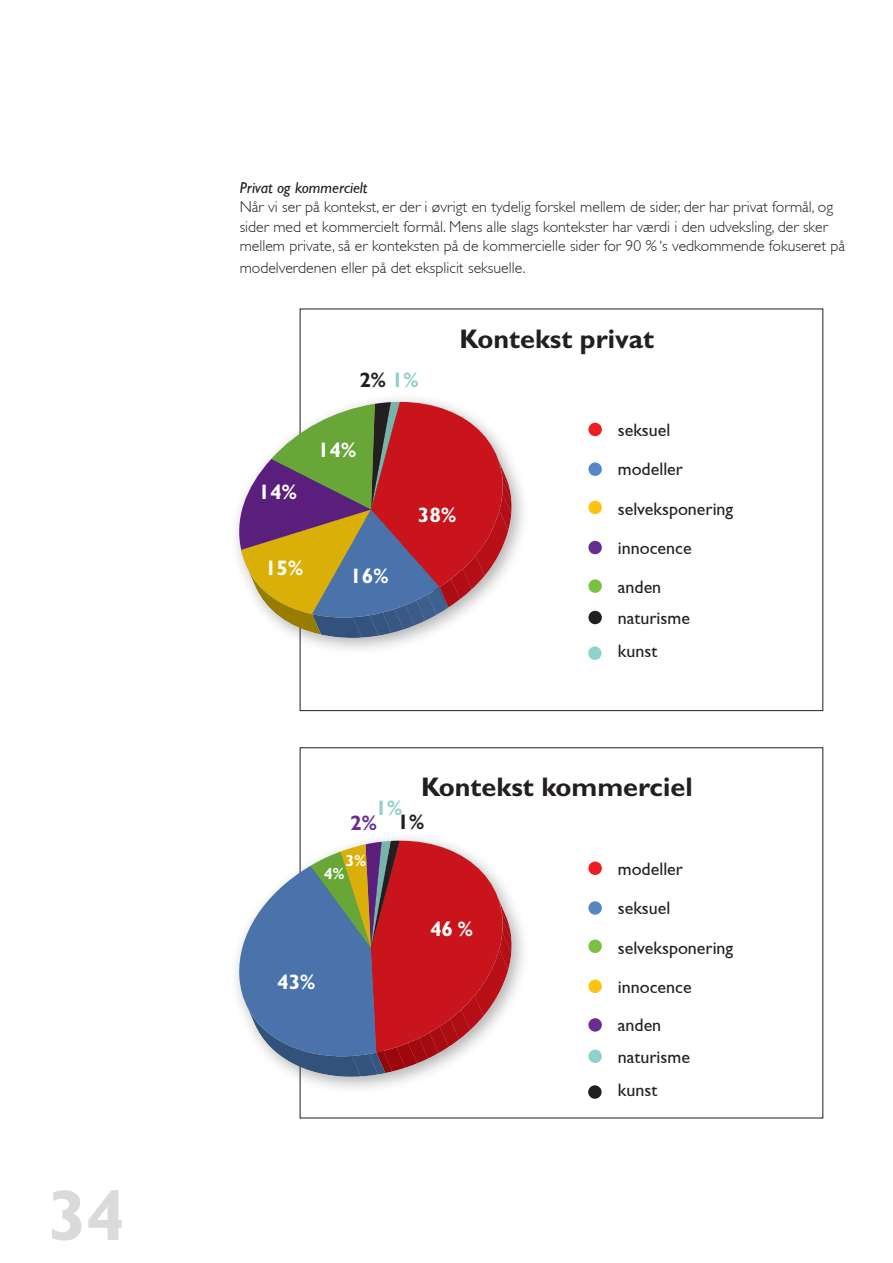
<style>
.page{position:relative;width:893px;height:1263px;background:#fff}
.page>*{position:absolute;margin:0;border:0;box-sizing:border-box;transform-origin:0 0}
.t1{font:700 72px "Gill Sans";color:#d9dadc}
.t2{font:700 27px "Gill Sans";color:#231f20}
.t3{font:700 21px "Gill Sans";color:#fff}
.t4{font:700 21px "Gill Sans";color:#231f20}
.t5{font:700 21px "Gill Sans";color:#692c91}
.t6{font:700 21px "Gill Sans";color:#8ed2cb}
.t7{font:18px "Gill Sans";color:#231f20}
.t8{font:700 16.2px "Gill Sans";color:#fff}
.t9{font:300 15.75px/19.5px "Gill Sans";color:#231f20}
.t10{font:italic 15.75px "Gill Sans";color:#231f20}
.s1{color:#8ed2cb}
</style>
<div class="page">
<div style="left:588px;top:462px;width:14px;height:14px;background:#5786c5;border-radius:50%"></div>
<div style="left:588px;top:901px;width:14px;height:14px;background:#5786c5;border-radius:50%"></div>
<div style="left:588px;top:501px;width:14px;height:13px;background:#fec210;border-radius:50%"></div>
<div style="left:588px;top:939px;width:14px;height:14px;background:#79c142;border-radius:50%"></div>
<div style="left:588px;top:541px;width:14px;height:13px;background:#692c91;border-radius:50%"></div>
<div style="left:588px;top:979px;width:14px;height:14px;background:#fec210;border-radius:50%"></div>
<div style="left:588px;top:579px;width:14px;height:14px;background:#79c142;border-radius:50%"></div>
<div style="left:588px;top:1018px;width:14px;height:14px;background:#692c91;border-radius:50%"></div>
<div style="left:588px;top:611px;width:14px;height:13px;background:#231f20;border-radius:50%"></div>
<div style="left:588px;top:1049px;width:14px;height:14px;background:#8ed2cb;border-radius:50%"></div>
<div style="left:588px;top:646px;width:14px;height:14px;background:#8ed2cb;border-radius:50%"></div>
<div style="left:588px;top:1085px;width:14px;height:14px;background:#231f20;border-radius:50%"></div>
<div style="left:230px;top:392px;width:300px;height:264px;background:#231f20;opacity:.35"></div>
<svg style="left:239px;top:402px;width:273px;height:236px"></svg>
<div style="left:230px;top:831px;width:300px;height:264px;background:#231f20;opacity:.35"></div>
<svg style="left:239px;top:841px;width:273px;height:236px"></svg>
<div style="left:588px;top:423px;width:14px;height:13px;background:#ee1d23;border-radius:50%"></div>
<div style="left:588px;top:861px;width:14px;height:14px;background:#ee1d23;border-radius:50%"></div>
<h1 class="t1" style="left:48px;top:1173px;width:79px">34</h1>
<p class="t10" style="left:240px;top:178px;width:129px">Privat og kommercielt</p>
<p class="t9" style="left:240px;top:197px;width:607px">Når vi ser på kontekst, er der i øvrigt en tydelig forskel mellem de sider, der har privat formål, og sider med et kommercielt formål. Mens alle slags kontekster har værdi i den udveksling, der sker mellem private, så er konteksten på de kommercielle sider for 90 % ‘s vedkommende fokuseret på</p>
<p class="t9" style="left:240px;top:258px;width:287px">modelverdenen eller på det eksplicit seksuelle.</p>
<h3 class="t3" style="left:258px;top:479px;width:40px">14%</h3>
<h3 class="t3" style="left:265px;top:555px;width:40px">15%</h3>
<h3 class="t4" style="left:359px;top:368px;width:61px">2% <span class="s1">1%</span></h3>
<h3 class="t3" style="left:318px;top:437px;width:40px">14%</h3>
<h2 class="t2" style="left:460px;top:323px;width:196px">Kontekst privat</h2>
<p class="t7" style="left:618px;top:420px;width:54px">seksuel</p>
<p class="t7" style="left:618px;top:459px;width:67px">modeller</p>
<h3 class="t3" style="left:350px;top:564px;width:40px">16%</h3>
<h3 class="t3" style="left:418px;top:502px;width:40px">38%</h3>
<p class="t7" style="left:618px;top:498px;width:117px">selveksponering</p>
<p class="t7" style="left:618px;top:537px;width:75px">innocence</p>
<p class="t7" style="left:618px;top:576px;width:45px">anden</p>
<p class="t7" style="left:618px;top:608px;width:74px">naturisme</p>
<p class="t7" style="left:618px;top:640px;width:41px">kunst</p>
<h2 class="t2" style="left:421px;top:771px;width:273px">Kontekst kommerciel</h2>
<h3 class="t6" style="left:376px;top:795px;width:28px">1%</h3>
<h3 class="t4" style="left:398px;top:809px;width:28px">1%</h3>
<h3 class="t5" style="left:350px;top:811px;width:28px">2%</h3>
<p class="t8" style="left:345px;top:851px;width:22px">3%</p>
<p class="t8" style="left:324px;top:864px;width:22px">4%</p>
<h3 class="t3" style="left:430px;top:916px;width:44px">46 %</h3>
<p class="t7" style="left:618px;top:859px;width:67px">modeller</p>
<p class="t7" style="left:618px;top:898px;width:54px">seksuel</p>
<p class="t7" style="left:618px;top:937px;width:117px">selveksponering</p>
<h3 class="t3" style="left:277px;top:969px;width:40px">43%</h3>
<p class="t7" style="left:618px;top:976px;width:75px">innocence</p>
<p class="t7" style="left:618px;top:1015px;width:45px">anden</p>
<p class="t7" style="left:618px;top:1046px;width:74px">naturisme</p>
<p class="t7" style="left:618px;top:1079px;width:41px">kunst</p>
</div>
